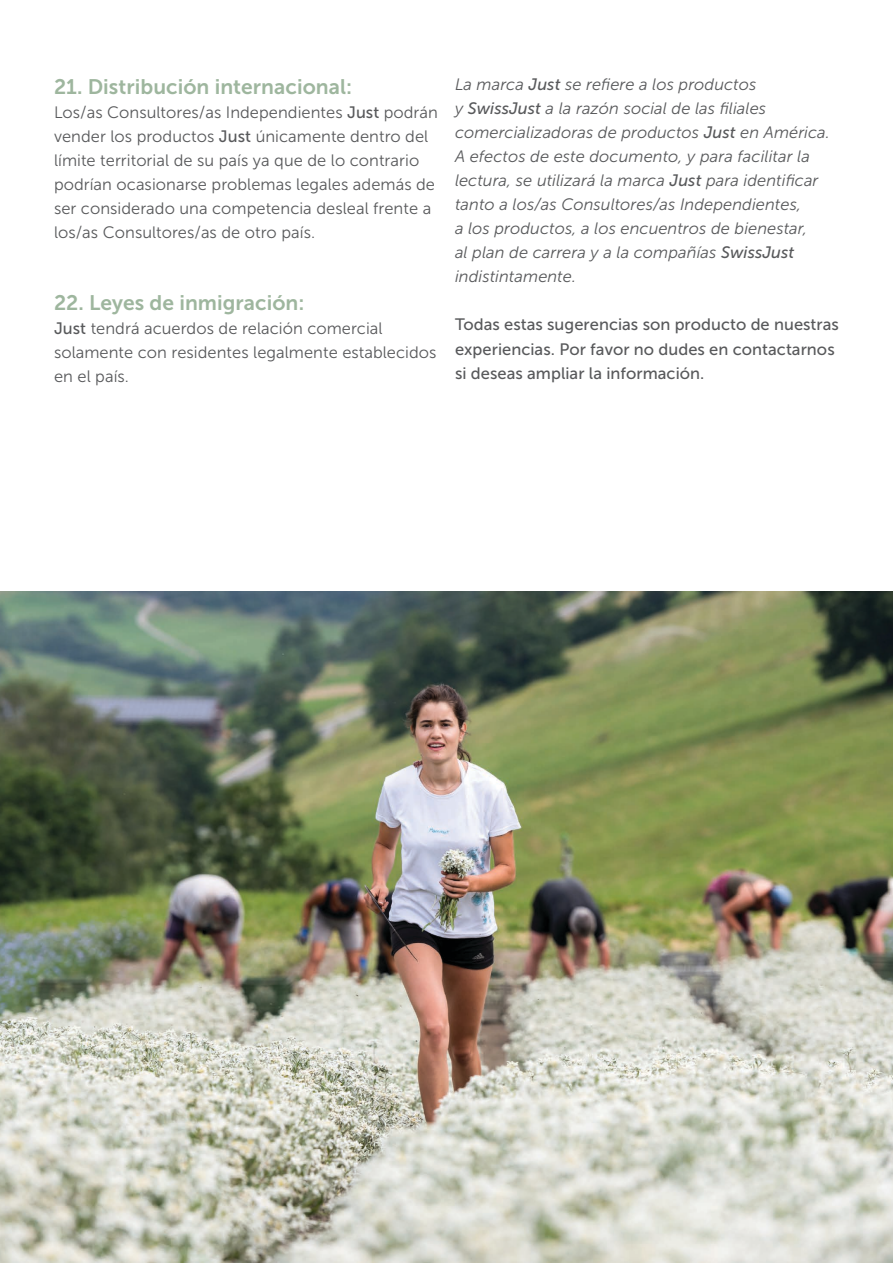
<style>
.page{position:relative;width:893px;height:1263px;background:#fff}
.page>*{position:absolute;margin:0;border:0;box-sizing:border-box;transform-origin:0 0}
.t1{font:21px "Museo Sans 700";letter-spacing:.005em;color:#9eb69e}
.t2{font:16.5px/24px "Museo Sans 300";letter-spacing:.005em;color:#58595b}
.t3{font:italic 16.5px/24px "Museo Sans 300";letter-spacing:.005em;color:#58595b}
.t4{font:16.5px/24px "Museo Sans 500";letter-spacing:.005em;color:#58595b}
.s1{font-family:"Museo Sans 500"}
</style>
<div class="page">
<img style="left:0;top:591px;width:893px;height:672px">
<p class="t1" style="left:54px;top:75px;width:300px">21. Distribución internacional:</p>
<p class="t2" style="left:54px;top:100px;width:385px">Los/as Consultores/as Independientes <span class="s1">Just</span> podrán vender los productos <span class="s1">Just</span> únicamente dentro del límite territorial de su país ya que de lo contrario podrían ocasionarse problemas legales además de ser considerado una competencia desleal frente a los/as Consultores/as de otro país.</p>
<p class="t1" style="left:54px;top:291px;width:252px">22. Leyes de inmigración:</p>
<p class="t2" style="left:54px;top:316px;width:384px"><span class="s1">Just</span> tendrá acuerdos de relación comercial solamente con residentes legalmente establecidos en el país.</p>
<p class="t3" style="left:455px;top:73px;width:376px">La marca <span class="s1">Just</span> se refiere a los productos<br>y <span class="s1">SwissJust</span> laa razón social de las filiales comercializadoras de productos <span class="s1">Just</span> en América.<br>A efectos de este documento y, para facilitar la lectura, se utilizará la marca <span class="s1">Just</span> para identificar tanto a los/as Consultores/as Independientes,<br>a los productos a, los encuentros de bienestar,<br>al plan de carrera laay compañías <span class="s1">SwissJust </span>indistintamente.</p>
<p class="t4" style="left:455px;top:313px;width:385px">Todas estas sugerencias son producto de nuestras experiencias. Por favor no dudes en contactarnos si deseas ampliar la información.</p>
</div>
